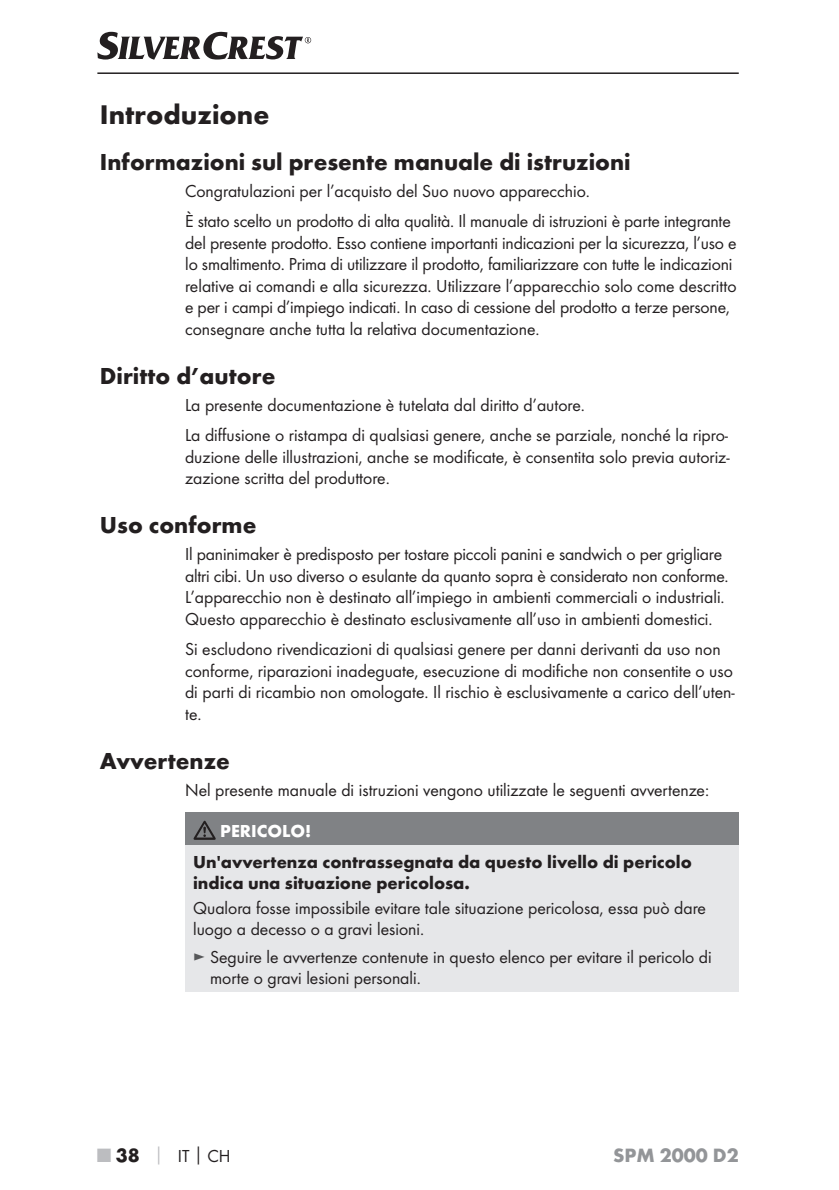
<style>
.page{position:relative;width:839px;height:1190px;background:#fff}
.page>*{position:absolute;margin:0;border:0;box-sizing:border-box;transform-origin:0 0}
.t1{font:700 28px "Futura";color:#231f20}
.t2{font:700 24px "Futura";color:#231f20}
.t3{font:700 20px "Futura";color:#939598}
.t4{font:18px/21.6px "Futura Boo";color:#231f20}
.t5{font:700 18px/21.6px "Futura";color:#231f20}
.t6{font:700 18px "Futura";color:#fff}
.s1{color:#57585a}
.s2{font-family:"Futura";font-weight:700;font-size:20px;color:#bcbdc0}
.s3{font-family:"Futura";font-weight:700;font-size:20px}
.s4{font-family:"Futura";font-weight:700;color:#bcbdc0}
</style>
<div class="page">
<hr style="left:97px;top:72px;width:641px;height:2px;background:#231f20">
<svg style="left:97px;top:32px;width:214px;height:28px"></svg>
<div style="left:185px;top:812px;width:553px;height:33px;background:#808285"></div>
<div style="left:185px;top:845px;width:553px;height:147px;background:#e6e7e9"></div>
<svg style="left:193px;top:820px;width:22px;height:20px"></svg>
<h1 class="t1" style="left:100px;top:103px;width:171px">Introduzione</h1>
<h2 class="t2" style="left:100px;top:152px;width:532px">Informazioni sul presente manuale di istruzioni</h2>
<p class="t4" style="left:185px;top:177px;width:547px;line-height:30.2px">Congratulazioni per l’acquisto del Suo nuovo apparecchio.<br>È stato scelto un prodotto di alta qualità. Il manuale di istruzioni è parte integrante</p>
<p class="t4" style="left:185px;top:233px;width:552px">del presente prodotto. Esso contiene importanti indicazioni per la sicurezza, l’uso e lo smaltimento. Prima di utilizzare il prodotto, familiarizzare con tutte le indicazioni relative ai comandi e alla sicurezza. Utilizzare l’apparecchio solo come descritto e per i campi d’impiego indicati. In caso di cessione del prodotto a terze persone, consegnare anche tutta la relativa documentazione.</p>
<h2 class="t2" style="left:100px;top:366px;width:177px">Diritto d’autore</h2>
<p class="t4" style="left:185px;top:391px;width:544px;line-height:30.2px">La presente documentazione è tutelata dal diritto d’autore.<br>La diffusione o ristampa di qualsiasi genere, anche se parziale, nonché la ripro-</p>
<p class="t4" style="left:185px;top:447px;width:545px">duzione delle illustrazioni, anche se modificate, è consentita solo previa autoriz&shy;zazione scritta del produttore.</p>
<h2 class="t2" style="left:100px;top:515px;width:158px">Uso conforme</h2>
<p class="t4" style="left:185px;top:544px;width:545px">Il paninimaker è predisposto per tostare piccoli panini e sandwich o per grigliare altri cibi. Un uso diverso o esulante da quanto sopra è considerato non conforme.<br>L’apparecchio non è destinato all’impiego in ambienti commerciali o industriali.<br>Questo apparecchio è destinato esclusivamente all’uso in ambienti domestici.</p>
<p class="t4" style="left:185px;top:639px;width:551px">Si escludono rivendicazioni di qualsiasi genere per danni derivanti da uso non conforme, riparazioni inadeguate, esecuzione di modifiche non consentite o uso di parti di ricambio non omologate. Il rischio è esclusivamente a carico dell’uten&shy;te.</p>
<h2 class="t2" style="left:100px;top:751px;width:131px">Avvertenze</h2>
<p class="t4" style="left:185px;top:780px;width:525px">Nel presente manuale di istruzioni vengono utilizzate le seguenti avvertenze:</p>
<p class="t6" style="left:220px;top:824px;width:93px">PERICOLO!</p>
<p class="t5" style="left:193px;top:852px;width:500px">Un'avvertenza contrassegnata da questo livello di pericolo indica una situazione pericolosa.</p>
<p class="t4" style="left:193px;top:898px;width:514px">Qualora fosse impossibile evitare tale situazione pericolosa, essa può dare luogo a decesso o a gravi lesioni.</p>
<p class="t4" style="left:210px;top:946px;width:503px;text-indent:-17px"><span class="s1">►</span> Seguire le avvertenze contenute in questo elenco per evitare il pericolo di morte o gravi lesioni personali.</p>
<p class="t4" style="left:97px;top:1146px;width:135px"><span class="s2">■</span> <span class="s3">38</span> <span class="s4">│</span> IT│CH</p>
<p class="t3" style="left:612px;top:1147px;width:127px">SPM 2000 D2</p>
</div>
